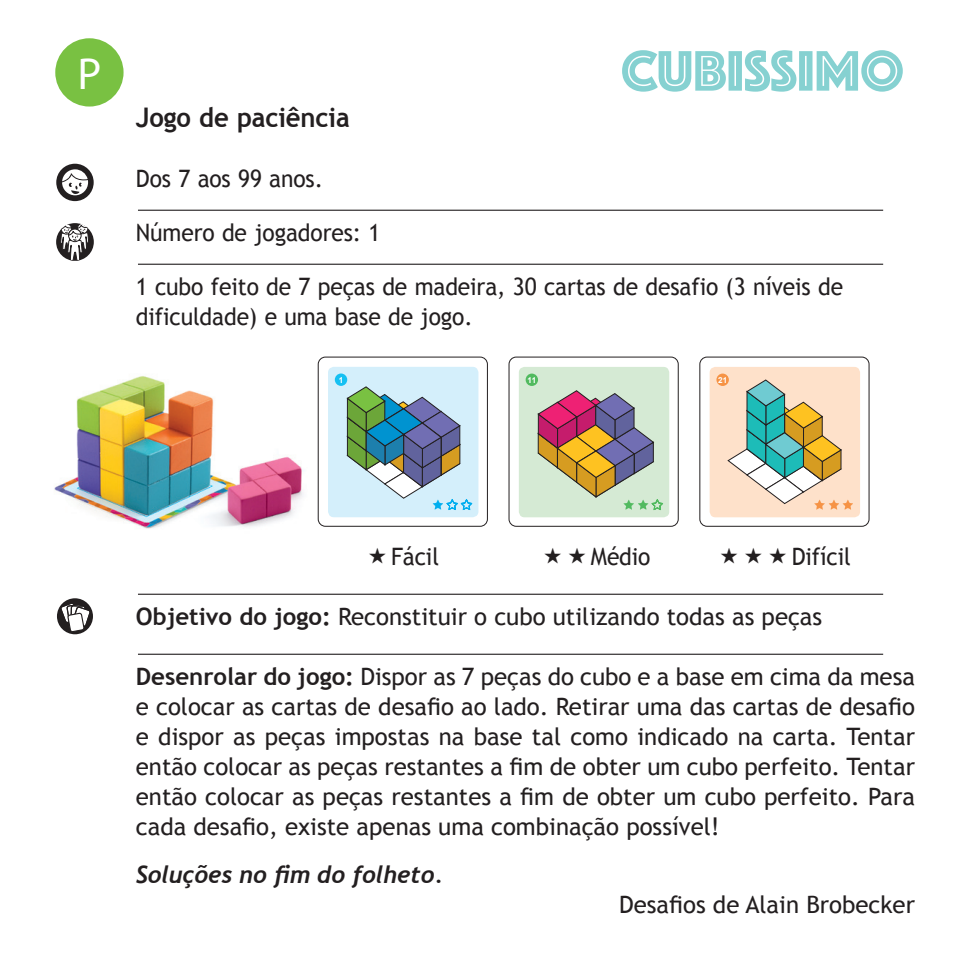
<style>
.page{position:relative;width:978px;height:978px;background:#fff}
.page>*{position:absolute;margin:0;border:0;box-sizing:border-box;transform-origin:0 0}
.t1{font:59.1px "Phosphate Inline";color:#86d1d1}
.t2{font:45px "Myriad Pro";color:#fff}
.t3{font:700 27px "Trebuchet MS";letter-spacing:-.005em;color:#231f20;scale:.95 1}
.t4{font:24px/30px "Trebuchet MS";letter-spacing:-.005em;color:#231f20;text-align:justify}
.t5{font:24px/30px "Trebuchet MS";letter-spacing:-.005em;color:#231f20;scale:.95 1}
.t6{font:italic 700 24px "Trebuchet";color:#231f20}
.t7{font:700 8.4px "Arial";color:#fff}
.t8{font:700 8.1px "Arial";color:#fff}
.s1{font-weight:700}
</style>
<div class="page">
<div style="left:328px;top:367px;width:150px;height:150px;background:#d4effb;border-radius:6px"></div>
<div style="left:318px;top:357px;width:170px;height:170px;border:1px solid #231f20;border-radius:7px"></div>
<div style="left:335px;top:373px;width:12px;height:13px;background:#15c0f2;border-radius:50%"></div>
<svg style="left:347px;top:387px;width:126px;height:123px"></svg>
<div style="left:519px;top:367px;width:150px;height:150px;background:#d5ead4;border-radius:6px"></div>
<svg style="left:538px;top:391px;width:125px;height:120px"></svg>
<div style="left:509px;top:357px;width:170px;height:170px;border:1px solid #231f20;border-radius:7px"></div>
<div style="left:526px;top:374px;width:12px;height:12px;background:#51ba5f;border-radius:50%"></div>
<div style="left:710px;top:367px;width:150px;height:150px;background:#fee1ca;border-radius:6px"></div>
<div style="left:699px;top:357px;width:170px;height:170px;border:1px solid #231f20;border-radius:7px"></div>
<div style="left:716px;top:374px;width:13px;height:12px;background:#f69345;border-radius:50%"></div>
<svg style="left:728px;top:380px;width:125px;height:130px"></svg>
<img style="left:54px;top:376px;width:250px;height:153px">
<div style="left:55px;top:38px;width:69px;height:69px;background:#79c142;border-radius:50%"></div>
<hr style="left:138px;top:210px;width:745px;height:1px;background:#231f20">
<hr style="left:138px;top:264px;width:745px;height:1px;background:#231f20">
<hr style="left:138px;top:594px;width:745px;height:1px;background:#231f20">
<hr style="left:138px;top:654px;width:745px;height:1px;background:#231f20">
<div style="left:56px;top:223px;width:38px;height:38px;background:#231f20;border-radius:50%"></div>
<svg style="left:60px;top:223px;width:29px;height:38px"></svg>
<svg style="left:56px;top:164px;width:38px;height:37px"></svg>
<svg style="left:57px;top:598px;width:36px;height:36px"></svg>
<svg style="left:59px;top:601px;width:32px;height:32px"></svg>
<h2 class="t2" style="left:77px;top:50px;width:25px">P</h2>
<h1 class="t1" style="left:621px;top:29px;width:285px">CUBISSIMO</h1>
<p class="t3" style="left:136px;top:100px;width:227px">Jogo de paciência</p>
<p class="t5" style="left:136px;top:164px;width:199px">Dos 7 aos 99 anos.</p>
<p class="t5" style="left:136px;top:218px;width:259px">Número de jogadores: 1</p>
<p class="t5" style="left:136px;top:272px;width:746px">1 cubo feito de 7 peças de madeira, 30 cartas de desafio (3 níveis de dificuldade) e uma base de jogo.</p>
<p class="t7" style="left:339px;top:374px;width:6px">1</p>
<p class="t8" style="left:528px;top:375px;width:10px">11</p>
<p class="t8" style="left:718px;top:374px;width:11px">21</p>
<p class="t5" style="left:391px;top:542px;width:52px">Fácil</p>
<p class="t5" style="left:591px;top:542px;width:64px">Médio</p>
<p class="t5" style="left:792px;top:542px;width:64px">Difícil</p>
<p class="t4" style="left:136px;top:602px;width:688px"><span class="s1">Objetivo do jogo:</span> Reconstituir o cubo utilizando todas as peças</p>
<p class="t4" style="left:136px;top:662px;width:781px"><span class="s1">Desenrolar do jogo:</span> Dispor as 7 peças do cubo e a base em cima da mesa e colocar as cartas de desafio ao lado. Retirar uma das cartas de desafio e dispor as peças impostas na base tal como indicado na carta. Tentar então colocar as peças restantes a fim de obter um cubo perfeito. Tentar então colocar as peças restantes a fim de obter um cubo perfeito. Para cada desafio, existe apenas uma combinação possível!</p>
<p class="t6" style="left:136px;top:860px;width:309px">Soluções no fim do folheto.</p>
<p class="t4" style="left:619px;top:890px;width:297px">Desafios de Alain Brobecker</p>
</div>
